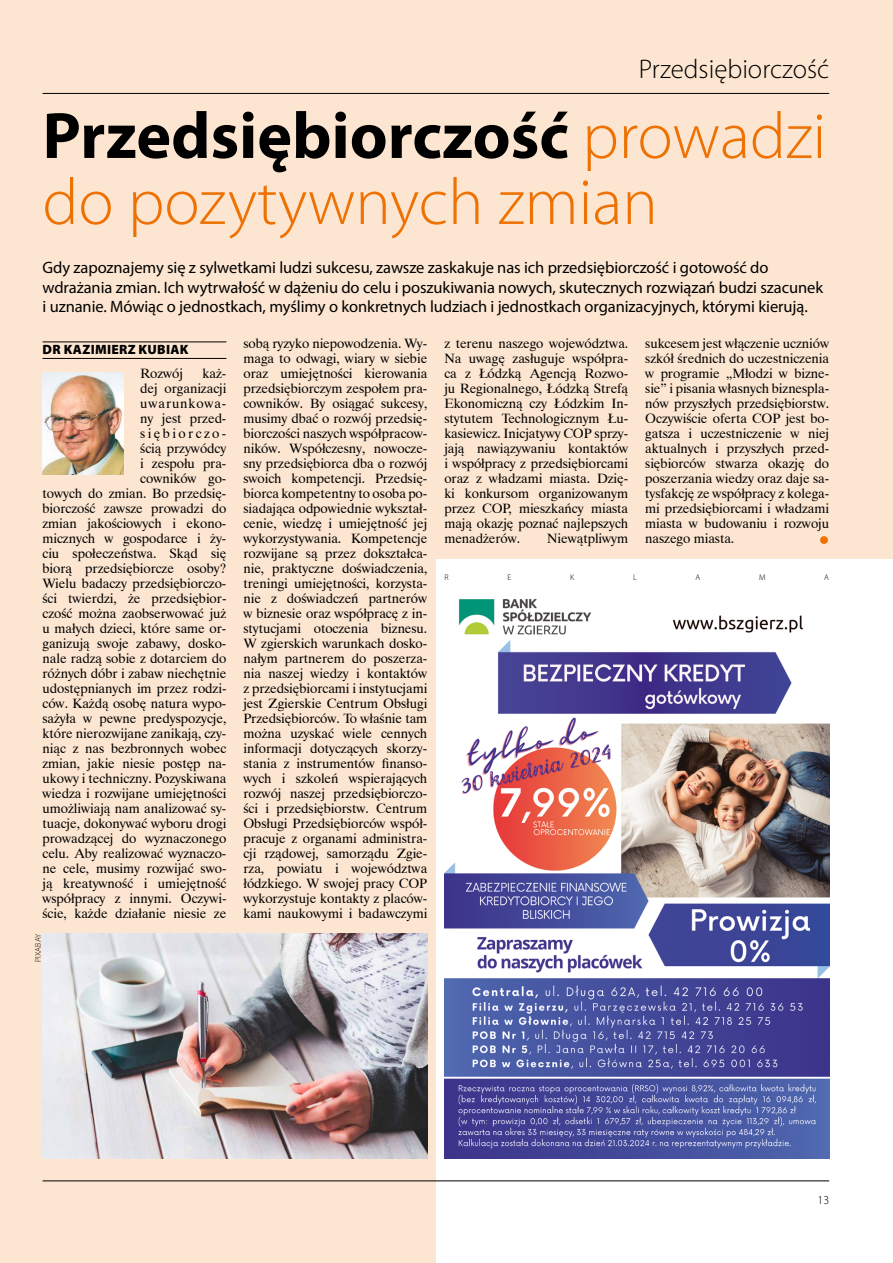
<style>
.page{position:relative;width:893px;height:1263px;background:#fff}
.page>*{position:absolute;margin:0;border:0;box-sizing:border-box;transform-origin:0 0}
.t1{font:300 66px/66px "Myriad Pro";color:#ee7203}
.t2{font:300 27px "Myriad Pro";color:#000}
.t3{font:16.5px/19.5px "Myriad Pro";letter-spacing:-.005em;color:#000}
.t4{font:13.5px/15px "Dutch 801 BT";letter-spacing:-.005em;color:#000;text-align:justify}
.t5{font:900 13.5px "Myriad Pro";letter-spacing:.02em;color:#000}
.t6{font:13.5px "Wingdings";color:#ee7203}
.t7{font:300 12px "Myriad Pro";color:#000}
.t8{font:300 8.25px "Myriad Pro";letter-spacing:.02em;color:#000}
.s1{font-weight:700;color:#000}
</style>
<div class="page">
<div style="left:387px;top:0;width:506px;height:558px;background:#fde6d1"></div>
<div style="left:0;top:0;width:436px;height:1263px;background:#fde6d1"></div>
<hr style="left:43px;top:1180px;width:786px;height:1px;background:#000">
<hr style="left:43px;top:93px;width:786px;height:1px;background:#000">
<hr style="left:43px;top:342px;width:183px;height:1px;background:#000">
<hr style="left:43px;top:358px;width:183px;height:1px;background:#000">
<img style="left:43px;top:372px;width:80px;height:102px">
<img style="left:444px;top:599px;width:385px;height:559px">
<img style="left:43px;top:933px;width:384px;height:225px">
<h2 class="t2" style="left:639px;top:54px;width:192px">Przedsiębiorczość</h2>
<h1 class="t1" style="left:43px;top:104px;width:785px"><span class="s1">Przedsiębiorczość</span> prowadzi do pozytywnych zmian</h1>
<p class="t3" style="left:43px;top:258px;width:782px">Gdy zapoznajemy się z sylwetkami ludzi sukcesu, zawsze zaskakuje nas ich przedsiębiorczość i gotowość do wdrażania zmian. Ich wytrwałość w dążeniu do celu i poszukiwania nowych, skutecznych rozwiązań budzi szacunek i uznanie. Mówiąc o jednostkach, myślimy o konkretnych ludziach i jednostkach organizacyjnych, którymi kierują.</p>
<p class="t5" style="left:43px;top:342px;width:147px">DR KAZIMIERZ KUBIAK</p>
<p class="t4" style="left:140px;top:366px;width:44px">Rozwój</p>
<p class="t4" style="left:645px;top:336px;width:185px">sukcesem jest włączenie uczniów szkół średnich do uczestniczenia w programie „Młodzi w bizne&shy;sie” i pisania własnych biznespla&shy;nów przyszłych przedsiębiorstw.<br>Oczywiście oferta COP jest bo&shy;gatsza i uczestniczenie w niej aktualnych i przyszłych przed&shy;siębiorców stwarza okazję do poszerzania wiedzy oraz daje sa&shy;tysfakcję ze współpracy z kolega&shy;mi przedsiębiorcami i władzami miasta w budowaniu i rozwoju naszego miasta.</p>
<p class="t4" style="left:243px;top:336px;width:185px">sobą ryzyko niepowodzenia. Wy&shy;maga to odwagi, wiary w siebie oraz umiejętności kierowania przedsiębiorczym zespołem pra&shy;cowników. By osiągać sukcesy, musimy dbać o rozwój przedsię&shy;biorczości naszych współpracow&shy;ników. Współczesny, nowocze&shy;sny przedsiębiorca dba o rozwój swoich kompetencji. Przedsię&shy;biorca kompetentny to osoba po&shy;siadająca odpowiednie wykształ&shy;cenie, wiedzę i umiejętność jej wykorzystywania. Kompetencje rozwijane są przez dokształca&shy;nie, praktyczne doświadczenia, treningi umiejętności, korzysta&shy;nie z doświadczeń partnerów w biznesie oraz współpracę z in&shy;stytucjami otoczenia biznesu.<br>W zgierskich warunkach dosko&shy;nałym partnerem do poszerza&shy;nia naszej wiedzy i kontaktów z przedsiębiorcami i instytucjami jest Zgierskie Centrum Obsługi Przedsiębiorców. To właśnie tam można uzyskać wiele cennych informacji dotyczących skorzy&shy;stania z instrumentów finanso&shy;wych i szkoleń wspierających rozwój naszej przedsiębiorczo&shy;ści i przedsiębiorstw. Centrum Obsługi Przedsiębiorców współ&shy;pracuje z organami administra&shy;cji rządowej, samorządu Zgie&shy;rza, powiatu i województwa łódzkiego. W swojej pracy COP wykorzystuje kontakty z placów&shy;kami naukowymi i badawczymi</p>
<p class="t4" style="left:444px;top:336px;width:185px">z terenu naszego województwa.<br>Na uwagę zasługuje współpra&shy;ca z Łódzką Agencją Rozwo&shy;ju Regionalnego, Łódzką Strefą Ekonomiczną czy Łódzkim In&shy;stytutem Technologicznym Łu&shy;kasiewicz. Inicjatywy COP sprzy&shy;jają nawiązywaniu kontaktów i współpracy z przedsiębiorcami oraz z władzami miasta. Dzię&shy;ki konkursom organizowanym przez COP, mieszkańcy miasta mają okazję poznać najlepszych menadżerów.</p>
<p class="t4" style="left:43px;top:366px;width:185px;text-align:right">każ-<br>dej organizacji<br>uwarunkowa-<br>ny jest przed-<br>siębiorczo-<br>ścią przywódcy<br>i zespołu pra-<br>cowników go-<br>towych do zmian. Bo przedsię&shy;biorczość zawsze prowadzi do zmian jakościowych i ekono&shy;micznych w gospodarce i ży&shy;ciu społeczeństwa. Skąd się biorą przedsiębiorcze osoby?<br>Wielu badaczy przedsiębiorczo&shy;ści twierdzi, że przedsiębior&shy;czość można zaobserwować już u małych dzieci, które same or&shy;ganizują swoje zabawy, dosko&shy;nale radzą sobie z dotarciem do różnych dóbr i zabaw niechętnie udostępnianych im przez rodzi&shy;ców. Każdą osobę natura wypo&shy;sażyła w pewne predyspozycje, które nierozwijane zanikają, czy&shy;niąc z nas bezbronnych wobec zmian, jakie niesie postęp na&shy;ukowy i techniczny. Pozyskiwana wiedza i rozwijane umiejętności umożliwiają nam analizować sy&shy;tuacje, dokonywać wyboru drogi prowadzącej do wyznaczonego celu. Aby realizować wyznaczo&shy;ne cele, musimy rozwijać swo&shy;ją kreatywność i umiejętność współpracy z innymi. Oczywi&shy;ście, każde działanie niesie ze</p>
<p class="t4" style="left:547px;top:531px;width:83px">Niewątpliwym</p>
<p class="t6" style="left:819px;top:533px;width:12px">●</p>
<p class="t8" style="left:444px;top:573px;width:6px">R</p>
<p class="t8" style="left:507px;top:573px;width:5px">E</p>
<p class="t8" style="left:570px;top:573px;width:6px">K</p>
<p class="t8" style="left:633px;top:573px;width:5px">L</p>
<p class="t8" style="left:696px;top:573px;width:6px">A</p>
<p class="t8" style="left:759px;top:573px;width:8px">M</p>
<p class="t8" style="left:824px;top:573px;width:6px">A</p>
<p class="t8" style="left:34px;top:962px;width:30px;rotate:-90deg">PIXABAY</p>
<p class="t7" style="left:817px;top:1193px;width:13px">13</p>
</div>
